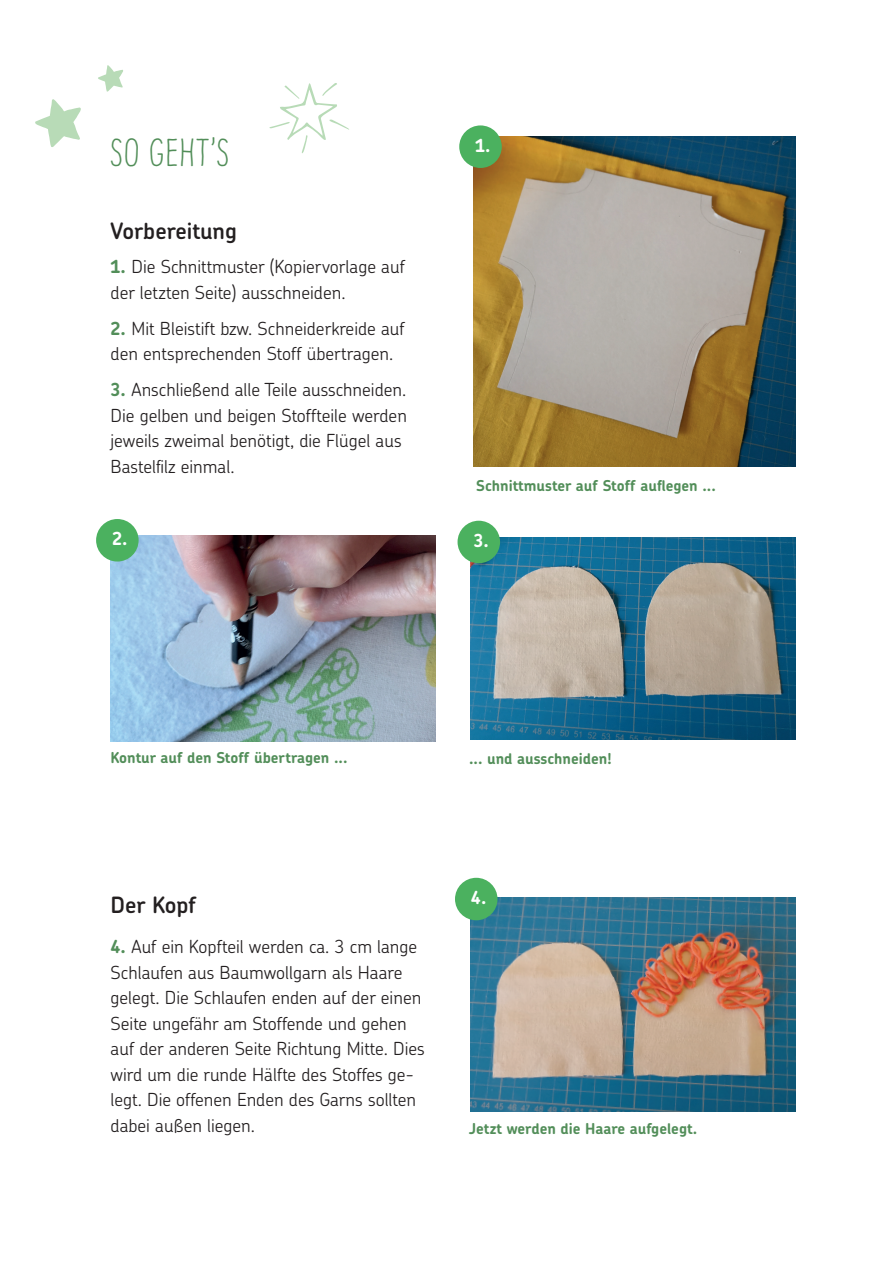
<style>
.page{position:relative;width:893px;height:1263px;background:#fff}
.page>*{position:absolute;margin:0;border:0;box-sizing:border-box;transform-origin:0 0}
.t1{font:300 38.4px "Supernettcn";letter-spacing:.02em;color:#528e59}
.t2{font:600 22.5px "Chevin Pro";color:#231f20}
.t3{font:300 18px/25.5px "Chevin Pro";color:#231f20}
.t4{font:700 18px "Chevin Pro";color:#fff}
.t5{font:700 15px "Chevin Pro";color:#528e59}
.s1{font-weight:700;color:#528e59}
</style>
<div class="page">
<svg style="left:35px;top:99px;width:46px;height:48px"></svg>
<svg style="left:98px;top:65px;width:25px;height:27px"></svg>
<svg style="left:269px;top:83px;width:80px;height:70px"></svg>
<img style="left:470px;top:898px;width:325px;height:213px">
<img style="left:111px;top:536px;width:324px;height:205px">
<img style="left:471px;top:537px;width:324px;height:202px">
<img style="left:474px;top:136px;width:321px;height:331px">
<div style="left:459px;top:125px;width:43px;height:43px;background:#4bb15f;border-radius:50%"></div>
<div style="left:96px;top:519px;width:43px;height:42px;background:#4bb15f;border-radius:50%"></div>
<div style="left:458px;top:521px;width:42px;height:42px;background:#4bb15f;border-radius:50%"></div>
<div style="left:455px;top:878px;width:42px;height:42px;background:#4bb15f;border-radius:50%"></div>
<h1 class="t1" style="left:111px;top:127px;width:120px">SO GEHT’S</h1>
<p class="t2" style="left:111px;top:216px;width:128px">Vorbereitung</p>
<p class="t3" style="left:111px;top:253px;width:296px"><span class="s1">1.</span> Die Schnittmuster (Kopiervorlage auf der letzten Seite) ausschneiden.</p>
<p class="t3" style="left:111px;top:315px;width:296px"><span class="s1">2.</span> Mit Bleistift bzw. Schneiderkreide auf den entsprechenden Stoff übertragen.</p>
<p class="t3" style="left:111px;top:376px;width:298px"><span class="s1">3.</span> Anschließend alle Teile ausschneiden.<br>Die gelben und beigen Stoffteile werden jeweils zweimal benötigt, die Flügel aus Bastelfilz einmal.</p>
<p class="t4" style="left:475px;top:133px;width:17px">1.</p>
<p class="t5" style="left:476px;top:475px;width:241px">Schnittmuster auf Stoff auflegen ...</p>
<p class="t4" style="left:112px;top:527px;width:17px">2.</p>
<p class="t4" style="left:473px;top:529px;width:17px">3.</p>
<p class="t5" style="left:111px;top:748px;width:238px">Kontur auf den Stoff übertragen ...</p>
<p class="t5" style="left:469px;top:749px;width:144px">... und ausschneiden!</p>
<p class="t2" style="left:111px;top:890px;width:87px">Der Kopf</p>
<p class="t3" style="left:111px;top:933px;width:316px"><span class="s1">4.</span> Auf ein Kopfteil werden ca. 3 cm lange Schlaufen aus Baumwollgarn als Haare gelegt. Die Schlaufen enden auf der einen Seite ungefähr am Stoffende und gehen auf der anderen Seite Richtung Mitte. Dies wird um die runde Hälfte des Stoffes ge&shy;legt. Die offenen Enden des Garns sollten dabei außen liegen.</p>
<p class="t4" style="left:471px;top:886px;width:17px">4.</p>
<p class="t5" style="left:469px;top:1118px;width:230px">Jetzt werden die Haare aufgelegt.</p>
</div>
